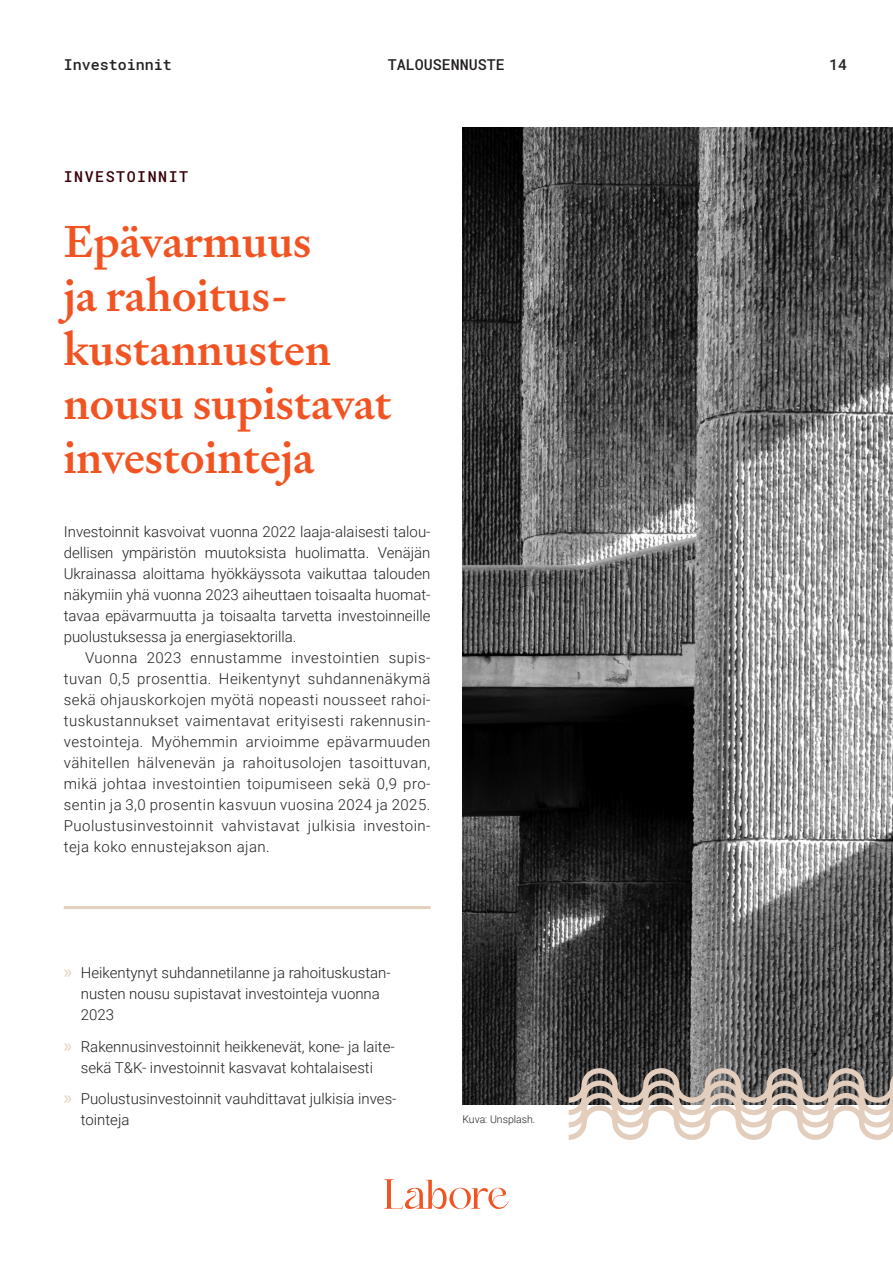
<style>
.page{position:relative;width:893px;height:1263px;background:#fff}
.page>*{position:absolute;margin:0;border:0;box-sizing:border-box;transform-origin:0 0}
.Otsikko{font:500 45px/54px "Signifier";color:#f15422}
.Leipis{font:300 15px/21px "Roboto";color:#231f20}
.Leipis_ilman_sisenny{font:300 15px/21px "Roboto";color:#231f20;text-align:justify}
.t1{font:500 15px "Roboto Mono";color:#231f20}
.Yläotsikko{font:500 15px "Roboto Mono";letter-spacing:.1em;color:#380108}
.Viite{font:300 10.5px "Roboto";color:#231f20}
.s1{font-family:"Myriad Pro";font-weight:400;font-size:19.5px;color:#e3cdbd}
</style>
<div class="page">
<svg style="left:384px;top:1179px;width:125px;height:30px"></svg>
<hr style="left:64px;top:906px;width:367px;height:3px;background:#e3cdbd">
<img style="left:462px;top:128px;width:431px;height:976px">
<svg style="left:563px;top:1065px;width:330px;height:75px"></svg>
<p class="t1" style="left:64px;top:54px;width:109px">Investoinnit</p>
<p class="t1" style="left:388px;top:54px;width:118px">TALOUSENNUSTE</p>
<p class="t1" style="left:829px;top:54px;width:19px">14</p>
<p class="Yläotsikko" style="left:64px;top:167px;width:126px">INVESTOINNIT</p>
<p class="Otsikko" style="left:64px;top:215px;width:249px">Epävarmuus</p>
<p class="Otsikko" style="left:64px;top:269px;width:330px">ja rahoitus&shy;kustannusten nousu supistavat investointeja</p>
<p class="Leipis_ilman_sisenny" style="left:64px;top:521px;width:368px">Investoinnit kasvoivat vuonna 2022 laaja-alaisesti talou&shy;dellisen ympäristön muutoksista huolimatta. Venäjän Ukrainassa aloittama hyökkäyssota vaikuttaa talouden näkymiin yhä vuonna 2023 aiheuttaen toisaalta huomat&shy;tavaa epävarmuutta ja toisaalta tarvetta investoinneille puolustuksessa ja energiasektorilla.</p>
<p class="Leipis" style="left:64px;top:647px;width:368px;text-align:justify;text-indent:21px">Vuonna 2023 ennustamme investointien supis&shy;tuvan 0,5 prosenttia. Heikentynyt suhdannenäkymä sekä ohjauskorkojen myötä nopeasti nousseet rahoi&shy;tuskustannukset vaimentavat erityisesti rakennusin&shy;vestointeja. Myöhemmin arvioimme epävarmuuden vähitellen hälvenevän ja rahoitusolojen tasoittuvan, mikä johtaa investointien toipumiseen sekä 0,9 pro&shy;sentin ja 3,0 prosentin kasvuun vuosina 2024 ja 2025.<br>Puolustusinvestoinnit vahvistavat julkisia investoin&shy;teja koko ennustejakson ajan.</p>
<p class="Leipis" style="left:81px;top:962px;width:311px;text-indent:-17px"><span class="s1">»</span> Heikentynyt suhdannetilanne ja rahoituskustan&shy;nusten nousu supistavat investointeja vuonna<br>2023</p>
<p class="Leipis" style="left:64px;top:1035px;width:333px;text-align:center"><span class="s1">»</span> Rakennusinvestoinnit heikkenevät, kone- ja laite&shy;sekä T&amp;K- investoinnit kasvavat kohtalaisesti</p>
<p class="Leipis" style="left:81px;top:1088px;width:317px;text-indent:-17px"><span class="s1">»</span> Puolustusinvestoinnit vauhdittavat julkisia inves&shy;tointeja</p>
<p class="Viite" style="left:462px;top:1111px;width:74px">Kuva: Unsplash.</p>
</div>
